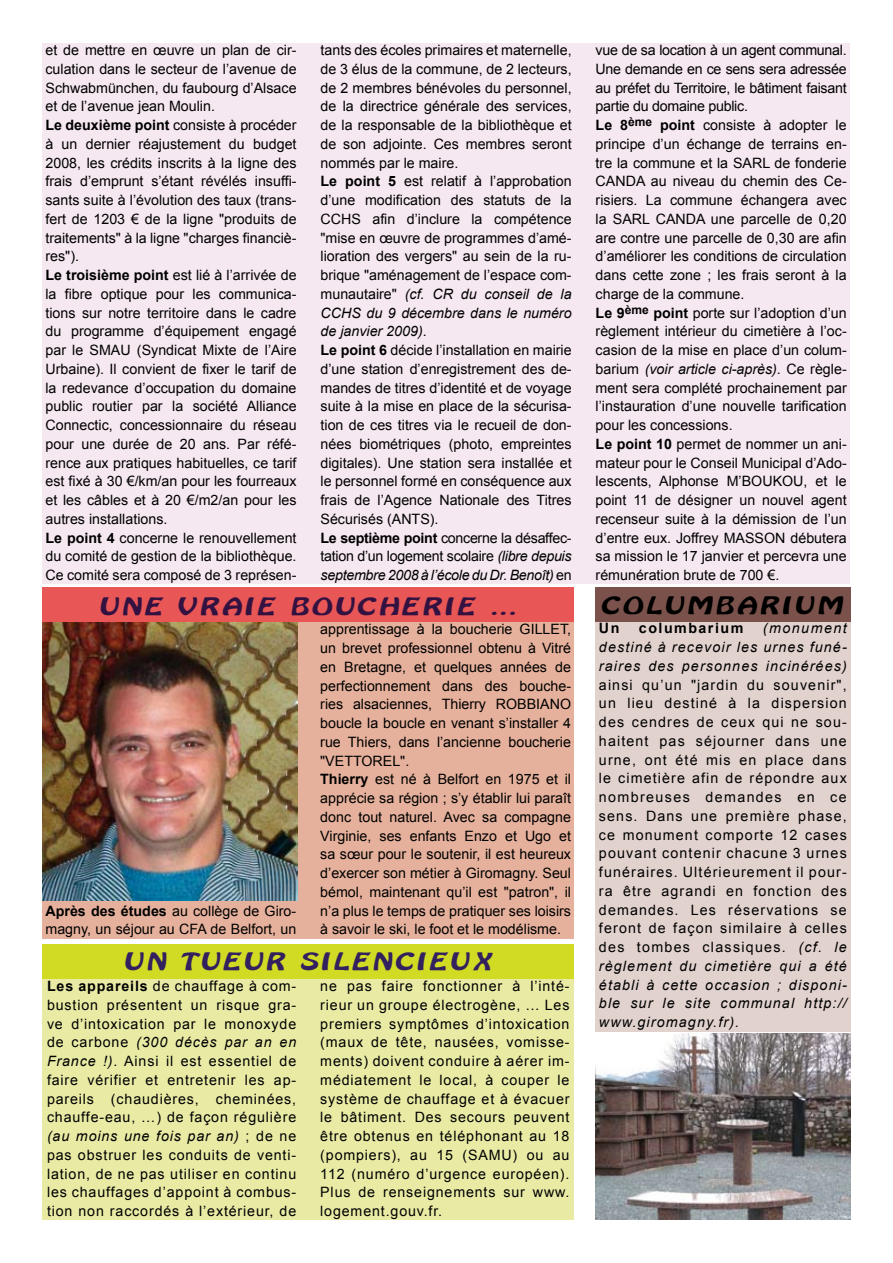
<style>
.page{position:relative;width:893px;height:1263px;background:#fff}
.page>*{position:absolute;margin:0;border:0;box-sizing:border-box;transform-origin:0 0}
.t1{font:21px "BATAVIA";letter-spacing:.2em;color:#331241}
.t2{font:21px "BATAVIA";letter-spacing:.2em;color:#33205e}
.t3{font:21px "BATAVIA";letter-spacing:.21em;color:#000}
.t4{font:14.25px/18.8px "Arial";color:#000}
.t5{font:italic 14.25px/18.8px "Arial";letter-spacing:.08em;color:#000;text-align:justify}
.t6{font:700 14.25px "Arial";letter-spacing:.105em;color:#000}
.s1{font-weight:700}
.s2{font-style:italic}
</style>
<div class="page">
<div style="left:43px;top:43px;width:807px;height:541px;background:#f6e8f1"></div>
<div style="left:43px;top:979px;width:531px;height:241px;background:#e9eba5"></div>
<div style="left:43px;top:618px;width:531px;height:320px;background:#e6b19c"></div>
<div style="left:43px;top:944px;width:531px;height:34px;background:#d1db24"></div>
<img style="left:43px;top:623px;width:255px;height:277px">
<img style="left:595px;top:1033px;width:255px;height:186px">
<div style="left:595px;top:618px;width:255px;height:414px;background:#e1d2cd"></div>
<div style="left:43px;top:588px;width:531px;height:34px;background:#e85756"></div>
<div style="left:595px;top:588px;width:255px;height:34px;background:#7a524b"></div>
<p class="t4" style="left:45px;top:41px;width:253px">et de mettre en œuvre un plan de cir&shy;culation dans le secteur de l’avenue de Schwabmünchen, du faubourg d’Alsace et de l’avenue jean Moulin.<br><span class="s1">Le deuxième point</span> consiste à procéder à un dernier réajustement du budget 2008, les crédits inscrits à la ligne des frais d’emprunt s’étant révélés insuffi&shy;sants suite à l’évolution des taux (trans&shy;fert de 1203 € de la ligne "produits de traitements" à la ligne "charges financiè&shy;res").<br><span class="s1">Le troisième point</span> est lié à l’arrivée de la fibre optique pour les communica&shy;tions sur notre territoire dans le cadre du programme d’équipement engagé par le SMAU (Syndicat Mixte de l’Aire Urbaine). Il convient de fixer le tarif de la redevance d’occupation du domaine public routier par la société Alliance Connectic, concessionnaire du réseau pour une durée de 20 ans. Par réfé&shy;rence aux pratiques habituelles, ce tarif est fixé à 30 €/km/an pour les fourreaux et les câbles et à 20 €/m2/an pour les autres installations.<br><span class="s1">Le point 4</span> concerne le renouvellement du comité de gestion de la bibliothèque.<br>Ce comité sera composé de 3 représen-</p>
<p class="t4" style="left:321px;top:41px;width:253px">tants des écoles primaires et maternelle, de 3 élus de la commune, de 2 lecteurs, de 2 membres bénévoles du personnel, de la directrice générale des services, de la responsable de la bibliothèque et de son adjointe. Ces membres seront nommés par le maire.<br><span class="s1">Le point 5</span> est relatif à l’approbation d’une modification des statuts de la CCHS afin d’inclure la compétence "mise en œuvre de programmes d’amé&shy;lioration des vergers" au sein de la ru&shy;brique "aménagement de l’espace com&shy;munautaire" <span class="s2">(cf. CR du conseil de la CCHS du 9 décembre dans le numéro de janvier 2009)</span>.<br><span class="s1">Le point 6</span> décide l’installation en mairie d’une station d’enregistrement des de&shy;mandes de titres d’identité et de voyage suite à la mise en place de la sécurisa&shy;tion de ces titres via le recueil de don&shy;nées biométriques (photo, empreintes digitales). Une station sera installée et le personnel formé en conséquence aux frais de l’Agence Nationale des Titres Sécurisés (ANTS).<br><span class="s1">Le septième point</span> concerne la désaffec&shy;tation d’un logement scolaire <span class="s2">(libre depuis septembre 2008 à l’école du Dr. Benoît)</span> en</p>
<p class="t4" style="left:596px;top:41px;width:253px">vue de sa location à un agent communal.<br>Une demande en ce sens sera adressée au préfet du Territoire, le bâtiment faisant partie du domaine public.<br><span class="s1">Le 8</span><sup>ème</sup> <span class="s1">point</span> consiste à adopter le principe d’un échange de terrains en&shy;tre la commune et la SARL de fonderie CANDA au niveau du chemin des Ce&shy;risiers. La commune échangera avec la SARL CANDA une parcelle de 0,20 are contre une parcelle de 0,30 are afin d’améliorer les conditions de circulation dans cette zone ; les frais seront à la charge de la commune.<br><span class="s1">Le 9</span><sup>ème</sup> <span class="s1">point</span> porte sur l’adoption d’un règlement intérieur du cimetière à l’oc&shy;casion de la mise en place d’un colum&shy;barium <span class="s2">(voir article ci-après).</span> Ce règle&shy;ment sera complété prochainement par l’instauration d’une nouvelle tarification pour les concessions.<br><span class="s1">Le point 10</span> permet de nommer un ani&shy;mateur pour le Conseil Municipal d’Ado&shy;lescents, Alphonse M’BOUKOU, et le point 11 de désigner un nouvel agent recenseur suite à la démission de l’un d’entre eux. Joffrey MASSON débutera sa mission le 17 janvier et percevra une rémunération brute de 700 €.</p>
<h1 class="t1" style="left:101px;top:591px;width:120px">UNE VRAIE</h1>
<h1 class="t1" style="left:292px;top:591px;width:131px">BOUCHERIE</h1>
<h1 class="t1" style="left:492px;top:591px;width:25px">...</h1>
<p class="t4" style="left:45px;top:901px;width:252px"><span class="s1">Après des études</span> au collège de Giro&shy;magny, un séjour au CFA de Belfort, un</p>
<p class="t4" style="left:320px;top:620px;width:252px">apprentissage à la boucherie GILLET, un brevet professionnel obtenu à Vitré en Bretagne, et quelques années de perfectionnement dans des bouche&shy;ries alsaciennes, Thierry ROBBIANO boucle la boucle en venant s’installer 4 rue Thiers, dans l’ancienne boucherie "VETTOREL".<br><span class="s1">Thierry</span> est né à Belfort en 1975 et il apprécie sa région ; s’y établir lui paraît donc tout naturel. Avec sa compagne Virginie, ses enfants Enzo et Ugo et sa sœur pour le soutenir, il est heureux d’exercer son métier à Giromagny. Seul bémol, maintenant qu’il est "patron", il n’a plus le temps de pratiquer ses loisirs à savoir le ski, le foot et le modélisme.</p>
<h1 class="t2" style="left:126px;top:945px;width:99px">UN TUEUR</h1>
<h1 class="t2" style="left:302px;top:945px;width:135px">SILENCIEU</h1>
<h1 class="t2" style="left:474px;top:945px;width:20px">X</h1>
<p class="t4" style="left:47px;top:977px;width:251px;text-align:justify"><span class="s1">Les appareils</span> de chauffage à com&shy;bustion présentent un risque gra&shy;ve d’intoxication par le monoxyde de carbone <span class="s2">(300 décès par an en France !)</span>. Ainsi il est essentiel de faire vérifier et entretenir les ap&shy;pareils (chaudières, cheminées, chauffe-eau, …) de façon régulière <span class="s2">(au moins une fois par an)</span> ; de ne pas obstruer les conduits de venti&shy;lation, de ne pas utiliser en continu les chauffages d’appoint à combus&shy;tion non raccordés à l’extérieur, de</p>
<p class="t4" style="left:320px;top:977px;width:251px;text-align:justify">ne pas faire fonctionner à l’inté&shy;rieur un groupe électrogène, … Les premiers symptômes d’intoxication (maux de tête, nausées, vomisse&shy;ments) doivent conduire à aérer im&shy;médiatement le local, à couper le système de chauffage et à évacuer le bâtiment. Des secours peuvent être obtenus en téléphonant au 18 (pompiers), au 15 (SAMU) ou au 112 (numéro d’urgence européen).<br>Plus de renseignements sur www. logement.gouv.fr.</p>
<h1 class="t3" style="left:603px;top:589px;width:156px">COLUMBARIU</h1>
<h1 class="t3" style="left:819px;top:589px;width:26px">M</h1>
<p class="t5" style="left:599px;top:619px;width:249px;text-indent:164px">(monument destiné à recevoir les urnes funé&shy;raires des personnes incinérées)</p>
<p class="t4" style="left:599px;top:675px;width:249px;text-align:justify">ainsi qu’un "jardin du souvenir", un lieu destiné à la dispersion des cendres de ceux qui ne sou&shy;haitent pas séjourner dans une urne, ont été mis en place dans le cimetière afin de répondre aux nombreuses demandes en ce sens. Dans une première phase, ce monument comporte 12 cases pouvant contenir chacune 3 urnes funéraires. Ultérieurement il pour&shy;ra être agrandi en fonction des demandes. Les réservations se feront de façon similaire à celles des tombes classiques. <span class="s2">(cf. le règlement du cimetière qui a été établi à cette occasion ; disponi&shy;ble sur le site communal http:// www.giromagny.fr).</span></p>
<p class="t6" style="left:599px;top:619px;width:22px">Un</p>
<p class="t6" style="left:639px;top:619px;width:106px">columbarium</p>
</div>
